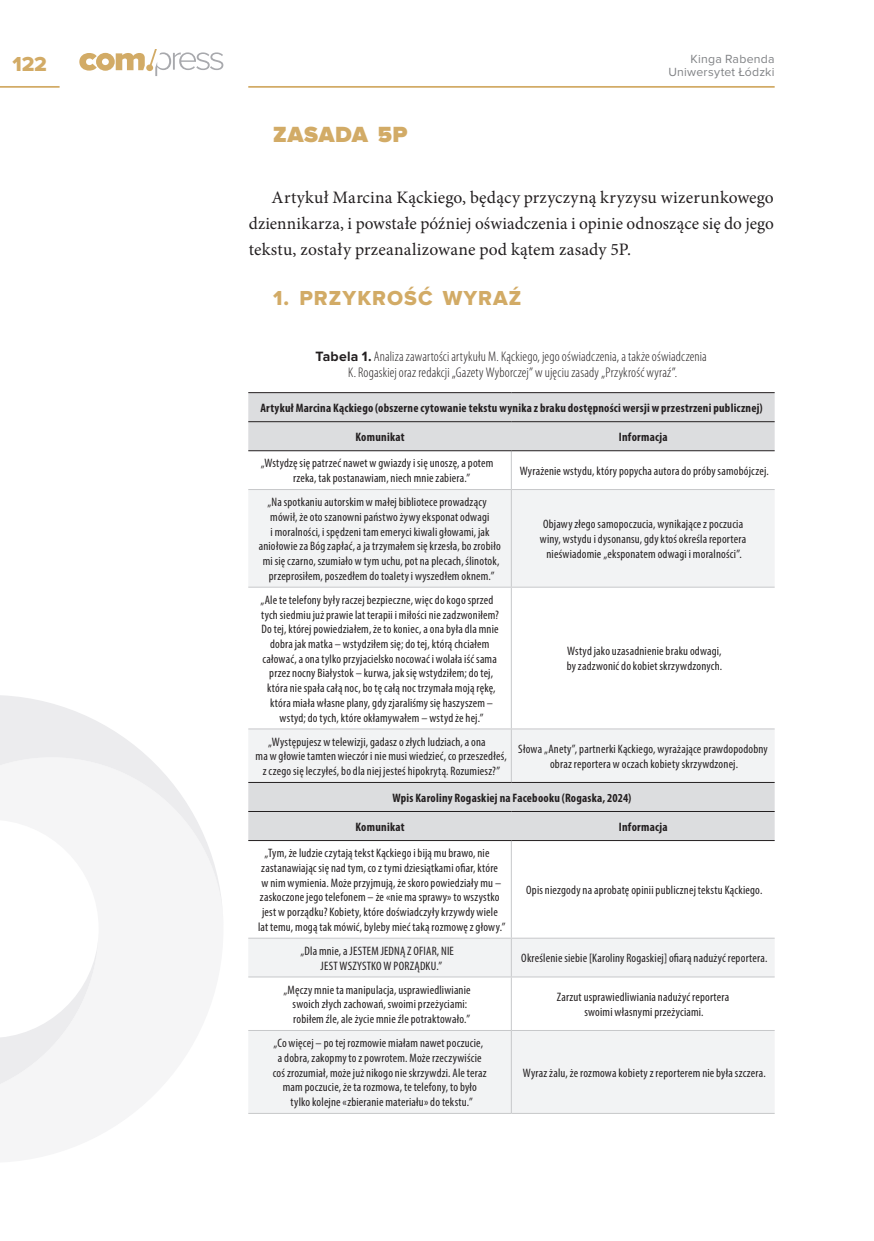
<style>
.page{position:relative;width:874px;height:1241px;background:#fff}
.page>*{position:absolute;margin:0;border:0;box-sizing:border-box;transform-origin:0 0}
.t1{font:900 22.75px "Proxima Nova";letter-spacing:.025em;color:#d2ab66}
.t2{font:21px "Proxima Nova Extrabld";letter-spacing:.05em;color:#d2ab66}
.bodytext{font:17.5px/26.2px "Minion Pro";letter-spacing:.01em;color:#231f20;text-align:justify}
.TABLE_CAPTION{font:300 condensed 14px/16.8px "Myriad Pro";letter-spacing:.01em;color:#231f20;text-align:center}
.tableBODY{font:condensed 12.25px/14.7px "Myriad Pro";letter-spacing:.015em;color:#231f20;text-align:center}
.tableHEADER{font:700 condensed 12.25px "Myriad Pro";letter-spacing:.02em;color:#231f20}
.t3{font:12.25px/12.2px "Proxima Nova";letter-spacing:.02em;color:#808285;text-align:right}
.s1{font-family:"Proxima Nova";font-weight:700;font-stretch:normal}
</style>
<div class="page">
<svg style="left:0;top:695px;width:223px;height:390px;fill:#f5f5f6"></svg>
<svg style="left:248px;top:393px;width:526px;height:96px;fill:#dcdddf"></svg>
<svg style="left:248px;top:490px;width:526px;height:622px"></svg>
<hr style="left:248px;top:421px;width:263px;height:1px;background:#231f20">
<hr style="left:511px;top:421px;width:263px;height:1px;background:#231f20">
<hr style="left:248px;top:811px;width:263px;height:1px;background:#231f20">
<hr style="left:511px;top:811px;width:263px;height:1px;background:#231f20">
<hr style="left:510px;top:451px;width:1px;height:38px;background:#c7c8ca">
<hr style="left:248px;top:489px;width:263px;height:1px;background:#c7c8ca">
<hr style="left:511px;top:489px;width:263px;height:1px;background:#c7c8ca">
<hr style="left:510px;top:490px;width:1px;height:96px;background:#c7c8ca">
<hr style="left:248px;top:586px;width:263px;height:1px;background:#c7c8ca">
<hr style="left:511px;top:586px;width:263px;height:1px;background:#c7c8ca">
<hr style="left:510px;top:587px;width:1px;height:141px;background:#c7c8ca">
<hr style="left:248px;top:728px;width:263px;height:1px;background:#c7c8ca">
<hr style="left:511px;top:728px;width:263px;height:1px;background:#c7c8ca">
<hr style="left:510px;top:729px;width:1px;height:52px;background:#c7c8ca">
<hr style="left:510px;top:840px;width:1px;height:97px;background:#c7c8ca">
<hr style="left:248px;top:937px;width:263px;height:1px;background:#c7c8ca">
<hr style="left:511px;top:937px;width:263px;height:1px;background:#c7c8ca">
<hr style="left:510px;top:938px;width:1px;height:38px;background:#c7c8ca">
<hr style="left:248px;top:976px;width:263px;height:1px;background:#c7c8ca">
<hr style="left:511px;top:976px;width:263px;height:1px;background:#c7c8ca">
<hr style="left:510px;top:977px;width:1px;height:52px;background:#c7c8ca">
<hr style="left:248px;top:1029px;width:263px;height:1px;background:#c7c8ca">
<hr style="left:511px;top:1029px;width:263px;height:1px;background:#c7c8ca">
<hr style="left:510px;top:1030px;width:1px;height:82px;background:#c7c8ca">
<hr style="left:248px;top:1112px;width:263px;height:1px;background:#c7c8ca">
<hr style="left:511px;top:1112px;width:263px;height:1px;background:#c7c8ca">
<hr style="left:248px;top:392px;width:263px;height:1px;background:#231f20">
<hr style="left:511px;top:392px;width:263px;height:1px;background:#231f20">
<hr style="left:248px;top:450px;width:263px;height:1px;background:#231f20">
<hr style="left:511px;top:450px;width:263px;height:1px;background:#231f20">
<hr style="left:248px;top:781px;width:263px;height:1px;background:#231f20">
<hr style="left:511px;top:781px;width:263px;height:1px;background:#231f20">
<hr style="left:248px;top:840px;width:263px;height:1px;background:#231f20">
<hr style="left:511px;top:840px;width:263px;height:1px;background:#231f20">
<hr style="left:0;top:86px;width:60px;height:2px;background:#d2ab66">
<hr style="left:248px;top:86px;width:526px;height:2px;background:#d2ab66">
<svg style="left:79px;top:49px;width:144px;height:27px"></svg>
<h2 class="t2" style="left:13px;top:54px;width:36px">122</h2>
<p class="t3" style="left:668px;top:54px;width:108px">Kinga Rabenda<br>Uniwersytet Łódzki</p>
<h2 class="t1" style="left:273px;top:124px;width:136px">ZASADA 5P</h2>
<p class="bodytext" style="left:249px;top:184px;width:526px;text-indent:23px">Artykuł Marcina Kąckiego, będący przyczyną kryzysu wizerunkowego dziennikarza, i powstałe później oświadczenia i opinie odnoszące się do jego tekstu, zostały przeanalizowane pod kątem zasady 5P.</p>
<h3 class="t2" style="left:273px;top:289px;width:250px">1. PRZYKROŚĆ WYRAŹ</h3>
<p class="TABLE_CAPTION" style="left:315px;top:348px;width:392px"><span class="s1">Tabela 1.</span> Analiza zawartości artykułu M.Kąckiego, jego oświadczenia, atakże oświadczenia<br>K.Rogaskiej oraz redakcji „Gazety Wyborczej” w ujęciu zasady „Przykrość wyraź”.</p>
<p class="tableHEADER" style="left:260px;top:400px;width:503px">Artykuł Marcina Kąckiego (obszerne cytowanie tekstu wynika z braku dostępności wersji w przestrzeni publicznej)</p>
<p class="tableHEADER" style="left:355px;top:429px;width:50px">Komunikat</p>
<p class="tableHEADER" style="left:618px;top:429px;width:50px">Informacja</p>
<p class="tableBODY" style="left:293px;top:456px;width:202px;text-align:left;text-indent:-32px">„Wstydzę się patrzeć nawet w gwiazdy i się unoszę, a potem rzeka, tak postanawiam, niech mnie zabiera.”</p>
<p class="tableBODY" style="left:519px;top:463px;width:250px">Wyrażenie wstydu, który popycha autora do próby samobójczej.</p>
<p class="tableBODY" style="left:259px;top:494px;width:243px">„Na spotkaniu autorskim w małej bibliotece prowadzący mówił, że oto szanowni państwo żywy eksponat odwagi<br>i moralności, i spędzeni tam emeryci kiwali głowami, jak aniołowie za Bóg zapłać, a ja trzymałem się krzesła, bo zrobiło mi się czarno, szumiało w tym uchu, pot na plecach, ślinotok, przeprosiłem, poszedłem do toalety i wyszedłem oknem.”</p>
<p class="tableBODY" style="left:539px;top:516px;width:208px">Objawy złego samopoczucia, wynikające z poczucia winy, wstydu i dysonansu, gdy ktoś określa reportera nieświadomie „eksponatem odwagi i moralności”.</p>
<p class="tableBODY" style="left:260px;top:592px;width:240px">„Ale te telefony były raczej bezpieczne, więc do kogo sprzed tych siedmiu już prawie lat terapii i miłości nie zadzwoniłem?<br>Do tej, której powiedziałem, że to koniec, a ona była dla mnie dobra jak matka – wstydziłem się; do tej, którą chciałem całować, a ona tylko przyjacielsko nocować i wolała iść sama przez nocny Białystok – kurwa, jak się wstydziłem; do tej, która nie spała całą noc, bo tę całą noc trzymała moją rękę, która miała własne plany, gdy zjaraliśmy się haszyszem – wstyd; do tych, któ re okłamywałem – wstyd że hej.”</p>
<p class="tableBODY" style="left:566px;top:643px;width:157px;text-align:left">Wstyd jako uzasadnienie braku odwagi, by zadzwonić do kobiet skrzywdzonych.</p>
<p class="tableBODY" style="left:268px;top:734px;width:219px">„Występujesz w telewizji, gadasz o złych ludziach, a ona</p>
<p class="tableBODY" style="left:255px;top:748px;width:252px">ma w głowie tamten wieczór i nie musi wiedzieć, co przeszedłeś,</p>
<p class="tableBODY" style="left:263px;top:763px;width:238px">z czego się leczyłeś, bo dla niej jesteś hipokrytą. Rozumiesz?”</p>
<p class="tableBODY" style="left:518px;top:741px;width:251px">Słowa „Anety”, partnerki Kąckiego, wyrażające prawdopodobny obraz reportera w oczach kobiety skrzywdzonej.</p>
<p class="tableHEADER" style="left:392px;top:789px;width:240px">Wpis Karoliny Rogaskiej na Facebooku (Rogaska, 2024)</p>
<p class="tableHEADER" style="left:355px;top:818px;width:50px">Komunikat</p>
<p class="tableHEADER" style="left:618px;top:818px;width:50px">Informacja</p>
<p class="tableBODY" style="left:264px;top:845px;width:226px">„Tym, że ludzie czytają tekst Kąckiego i biją mu brawo, nie</p>
<p class="tableBODY" style="left:261px;top:860px;width:238px">zastanawiając się nad tym, co z tymi dziesiątkami ofiar, które</p>
<p class="tableBODY" style="left:261px;top:874px;width:241px">w nim wymienia. Może przyjmują, że skoro powiedziały mu –</p>
<p class="tableBODY" style="left:260px;top:889px;width:241px">zaskoczone jego telefonem – że «nie ma sprawy» to wszystko</p>
<p class="tableBODY" style="left:262px;top:904px;width:237px">jest w porządku? Kobiety, które doświadczyły krzywdy wiele</p>
<p class="tableBODY" style="left:258px;top:919px;width:249px">lat temu, mogą tak mówić, byleby mieć taką rozmowę z głowy.”</p>
<p class="tableBODY" style="left:526px;top:882px;width:237px">Opis niezgody na aprobatę opinii publicznej tekstu Kąckiego.</p>
<p class="tableBODY" style="left:320px;top:943px;width:135px;text-align:left;text-indent:-20px">„Dla mnie, a JESTEM JEDNĄ Z OFIAR, NIE<br>JEST WSZYSTKO W PORZĄDKU.”</p>
<p class="tableBODY" style="left:521px;top:950px;width:247px">Określenie siebie [Karoliny Rogaskiej] ofiarą nadużyć reportera.</p>
<p class="tableBODY" style="left:292px;top:981px;width:179px;text-align:left;text-indent:-9px">„Męczy mnie ta manipulacja, usprawiedliwianie swoich złych zachowań, swoimi przeżyciami: robiłem źle, ale życie mnie źle potraktowało.”</p>
<p class="tableBODY" style="left:556px;top:989px;width:174px">Zarzut usprawiedliwiania nadużyć reportera swoimi własnymi przeżyciami.</p>
<p class="tableBODY" style="left:272px;top:1035px;width:215px">„Co więcej – po tej rozmowie miałam nawet poczucie, a dobra, zakopmy to z powrotem. Może rzeczywiście coś zrozumiał, może już nikogo nie skrzywdzi. Ale teraz mam poczucie, że ta rozmowa, te telefony, to było tylko kolejne «zbieranie materiału» do tekstu.”</p>
<p class="tableBODY" style="left:522px;top:1064px;width:244px">Wyraz żalu, że rozmowa kobiety z reporterem nie była szczera.</p>
</div>
